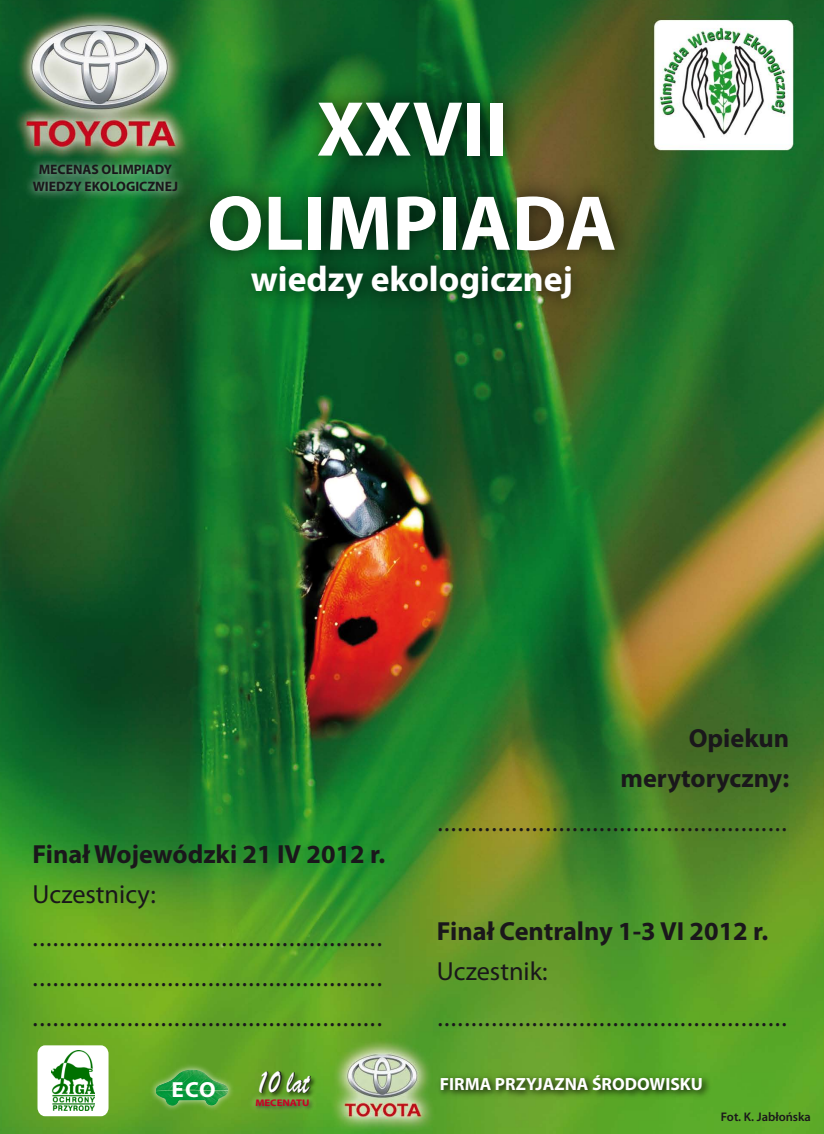
<style>
.page{position:relative;width:824px;height:1134px;background:#fff}
.page>*{position:absolute;margin:0;border:0;box-sizing:border-box;transform-origin:0 0}
.t1{font:700 78.5px/94.2px "Myriad Pro";color:#fff;text-align:center}
.t2{font:700 35.69px "Myriad Pro";color:#fff}
.t3{font:31.94px "Brush Script Std";color:#fff;scale:.65 1}
.t4{font:26.25px/39.7px "Myriad Pro";color:#1a171b;text-align:justify}
.t5{font:700 26.25px/39.7px "Myriad Pro";color:#1a171b;text-align:right}
.t6{font:700 21.94px "Myriad Pro";color:#fff;scale:1.06 1}
.t7{font:700 17.69px "Myriad Pro";color:#fff}
.t8{font:700 13.69px/16.4px "Myriad Pro";color:#1a171b;text-align:center}
.t9{font:600 12.5px "Myriad Pro";color:#1a171b}
.t10{font:700 9.62px "Myriad Pro";color:#c90023;scale:1.12 1}
</style>
<div class="page">
<img style="left:0;top:0;width:824px;height:1134px">
<img style="left:179px;top:62px;width:466px;height:330px">
<img style="left:222px;top:233px;width:379px;height:95px">
<img style="left:19px;top:149px;width:173px;height:59px">
<img style="left:433px;top:1069px;width:281px;height:37px">
<img style="left:146px;top:1060px;width:91px;height:55px">
<img style="left:155px;top:1070px;width:73px;height:36px">
<img style="left:254px;top:1062px;width:65px;height:27px">
<img style="left:245px;top:1089px;width:75px;height:29px">
<img style="left:252px;top:1094px;width:65px;height:22px">
<svg style="left:38px;top:1045px;width:71px;height:71px"></svg>
<img style="left:51px;top:1050px;width:44px;height:60px">
<p class="t8" style="left:33px;top:161px;width:147px">MECENAS OLIMPIADY<br>WIEDZY EKOLOGICZNEJ</p>
<h1 class="t1" style="left:207px;top:79px;width:411px">XXVII<br>OLIMPIADA</h1>
<h2 class="t2" style="left:251px;top:256px;width:324px">wiedzy ekologicznej</h2>
<p class="t5" style="left:620px;top:718px;width:170px">Opiekun merytoryczny:</p>
<p class="t4" style="left:437px;top:802px;width:351px">....................................................</p>
<p class="t5" style="left:33px;top:833px;width:354px">Finał Wojewódzki 21 IV 2012 r.</p>
<p class="t4" style="left:33px;top:873px;width:125px">Uczestnicy:</p>
<p class="t4" style="left:33px;top:917px;width:351px">.................................................... .................................................... ....................................................</p>
<p class="t6" style="left:172px;top:1075px;width:43px">ECO</p>
<p class="t3" style="left:256px;top:1064px;width:83px">10 lat</p>
<p class="t10" style="left:255px;top:1097px;width:50px">MECENATU</p>
<p class="t5" style="left:437px;top:910px;width:333px">Finał Centralny 1-3 VI 2012 r.</p>
<p class="t4" style="left:437px;top:951px;width:112px">Uczestnik:</p>
<p class="t4" style="left:437px;top:996px;width:351px">....................................................</p>
<p class="t7" style="left:440px;top:1073px;width:264px">FIRMA PRZYJAZNA ŚRODOWISKU</p>
<p class="t9" style="left:721px;top:1109px;width:92px">Fot. K. Jabłońska</p>
</div>
